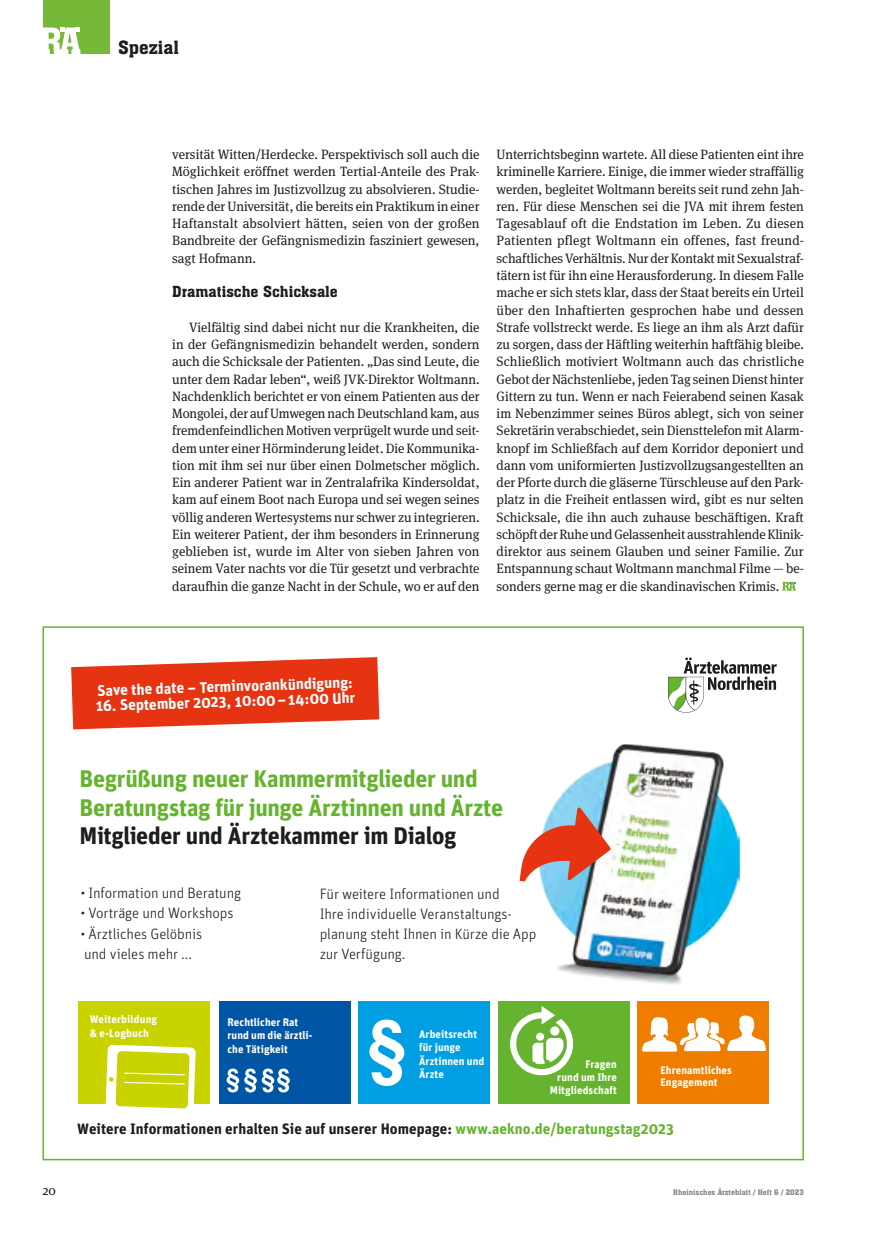
<style>
.page{position:relative;width:872px;height:1234px;background:#fff}
.page>*{position:absolute;margin:0;border:0;box-sizing:border-box;transform-origin:0 0}
.t1{font:700 24px/28.8px "Unit";letter-spacing:-.015em;color:#65b32e}
.t2{font:700 24px "Unit";letter-spacing:-.015em;color:#1d1d1b}
.t3{font:18px "Aachen BT";color:#1d1d1b}
.t4{font:700 15.3px "Unit";color:#fff}
.t5{font:300 15px/20.2px "Unit";letter-spacing:-.01em;color:#1d1d1b}
.t6{font:700 15px "Unit";letter-spacing:.005em;color:#1d1d1b}
.t7{font:15px "Aachen BT";color:#1d1d1b}
.t8{font:13.5px/17.2px "Meta Serif Pro";color:#1d1d1b;text-align:justify}
.t9{font:700 10.95px/13.2px "Unit";letter-spacing:.005em;color:#fff}
.t10{font:7.5px "Aachen BT";color:#878787}
.s1{color:#65b32e}
</style>
<div class="page">
<div style="left:43px;top:0;width:66px;height:54px;background:#76b837"></div>
<svg style="left:43px;top:28px;width:37px;height:26px"></svg>
<svg style="left:782px;top:581px;width:13px;height:9px"></svg>
<svg style="left:71px;top:657px;width:308px;height:72px;background:#e94f33"></svg>
<svg style="left:668px;top:657px;width:109px;height:55px"></svg>
<img style="left:541px;top:744px;width:198px;height:241px">
<svg style="left:519px;top:807px;width:91px;height:74px"></svg>
<div style="left:79px;top:1000px;width:131px;height:103px;background:#c8d300"></div>
<svg style="left:106px;top:1044px;width:90px;height:65px"></svg>
<div style="left:637px;top:1000px;width:132px;height:103px;background:#ef7d00"></div>
<svg style="left:642px;top:1015px;width:124px;height:36px"></svg>
<div style="left:358px;top:1000px;width:132px;height:103px;background:#009fe3"></div>
<svg style="left:369px;top:1019px;width:35px;height:66px"></svg>
<div style="left:498px;top:1000px;width:131px;height:103px;background:#65b32e"></div>
<svg style="left:510px;top:1006px;width:64px;height:70px"></svg>
<div style="left:219px;top:1000px;width:131px;height:103px;background:#0056a4"></div>
<svg style="left:227px;top:1068px;width:63px;height:24px"></svg>
<h2 class="t3" style="left:118px;top:36px;width:63px">Spezial</h2>
<p class="t8" style="left:172px;top:145px;width:309px">versität Witten/Herdecke. Perspektivisch soll auch die Möglichkeit eröffnet werden Tertial-Anteile des Prak&shy;tischen Jahres im Justizvollzug zu absolvieren. Studie&shy;rende der Universität, die bereits ein Praktikum in einer Haftanstalt absolviert hätten, seien von der großen Bandbreite der Gefängnismedizin fasziniert gewesen, sagt Hofmann.</p>
<p class="t7" style="left:172px;top:282px;width:167px">Dramatische Schicksale</p>
<p class="t8" style="left:172px;top:318px;width:309px;text-indent:17px">Vielfältig sind dabei nicht nur die Krankheiten, die in der Gefängnismedizin behandelt werden, sondern auch die Schicksale der Patienten. „Das sind Leute, die unter dem Radar leben“, weiß JVK-Direktor Woltmann.<br>Nachdenklich berichtet er von einem Patienten aus der Mongolei, der auf Umwegen nach Deutschland kam, aus fremdenfeindlichen Motiven verprügelt wurde und seit&shy;dem unter einer Hörminderung leidet. Die Kommunika&shy;tion mit ihm sei nur über einen Dolmetscher möglich.<br>Ein anderer Patient war in Zentralafrika Kindersoldat, kam auf einem Boot nach Europa und sei wegen seines völlig anderen Wertesystems nur schwer zu integrieren.<br>Ein weiterer Patient, der ihm besonders in Erinnerung geblieben ist, wurde im Alter von sieben Jahren von seinem Vater nachts vor die Tür gesetzt und verbrachte daraufhin die ganze Nacht in der Schule, wo er auf den</p>
<p class="t8" style="left:496px;top:145px;width:309px">Unterrichtsbeginn wartete. All diese Patienten eint ihre kriminelle Karriere. Einige, die immer wieder straffällig werden, begleitet Woltmann bereits seit rund zehn Jah&shy;ren. Für diese Menschen sei die JVA mit ihrem festen Tagesablauf oft die Endstation im Leben. Zu diesen Patienten pflegt Woltmann ein offenes, fast freund&shy;schaftliches Verhältnis. Nur der Kontakt mit Sexualstraf&shy;tätern ist für ihn eine Herausforderung. In diesem Falle mache er sich stets klar, dass der Staat bereits ein Urteil über den Inhaftierten gesprochen habe und dessen Strafe vollstreckt werde. Es liege an ihm als Arzt dafür zu sorgen, dass der Häftling weiterhin haftfähig bleibe.<br>Schließlich motiviert Woltmann auch das christliche Gebot der Nächstenliebe, jeden Tag seinen Dienst hinter Gittern zu tun. Wenn er nach Feierabend seinen Kasak im Nebenzimmer seines Büros ablegt, sich von seiner Sekretärin verabschiedet, sein Diensttelefon mit Alarm&shy;knopf im Schließfach auf dem Korridor deponiert und dann vom uniformierten Justizvollzugsangestellten an der Pforte durch die gläserne Türschleuse auf den Park&shy;platz in die Freiheit entlassen wird, gibt es nur selten Schicksale, die ihn auch zuhause beschäftigen. Kraft schöpft der Ruhe und Gelassenheit ausstrahlende Klinik&shy;direktor aus seinem Glauben und seiner Familie. Zur Entspannung schaut Woltmann manchmal Filme — be&shy;sonders gerne mag er die skandinavischen Krimis.</p>
<p class="t4" style="left:97px;top:681px;width:257px;rotate:-2deg">Save the date – Terminvorankündigung:</p>
<p class="t4" style="left:95px;top:696px;width:261px;rotate:-2deg">16. September 2023, 10:00–14:00 Uhr</p>
<h1 class="t1" style="left:80px;top:763px;width:425px">Begrüßung neuer Kammermitglieder und<br>Beratungstag für junge Ärztinnen und Ärzte</h1>
<h1 class="t2" style="left:80px;top:820px;width:378px">Mitglieder und Ärztekammer im Dialog</h1>
<p class="t5" style="left:81px;top:882px;width:162px">• Information und Beratung</p>
<p class="t5" style="left:81px;top:902px;width:154px">• Vorträge und Workshops</p>
<p class="t5" style="left:81px;top:922px;width:123px">• Ärztliches Gelöbnis und vieles mehr ...</p>
<p class="t5" style="left:320px;top:882px;width:218px">Für weitere Informationen und<br>Ihre individuelle Veranstaltungs&shy;planung steht Ihnen in Kürze die App zur Verfügung.</p>
<p class="t9" style="left:90px;top:1012px;width:69px">Weiterbildung &amp; e-Logbuch</p>
<p class="t9" style="left:227px;top:1015px;width:86px">Rechtlicher Rat rund um die ärztli&shy;che Tätigkeit</p>
<p class="t9" style="left:419px;top:1027px;width:67px">Arbeitsrecht für junge<br>Ärztinnen und<br>Ärzte</p>
<p class="t9" style="left:550px;top:1057px;width:69px;text-align:right">Fragen<br>rund um Ihre<br>Mitgliedschaft</p>
<p class="t9" style="left:660px;top:1063px;width:73px;line-height:12.1px">Ehrenamtliches<br>Engagement</p>
<p class="t6" style="left:77px;top:1119px;width:598px">Weitere Informationen erhalten Sie auf unserer Homepage: <span class="s1">www.aekno.de/beratungstag2023</span></p>
<p class="t8" style="left:43px;top:1180px;width:15px">20</p>
<p class="t10" style="left:673px;top:1187px;width:132px">Rheinisches Ärzteblatt / Heft 6 / 2023</p>
</div>
